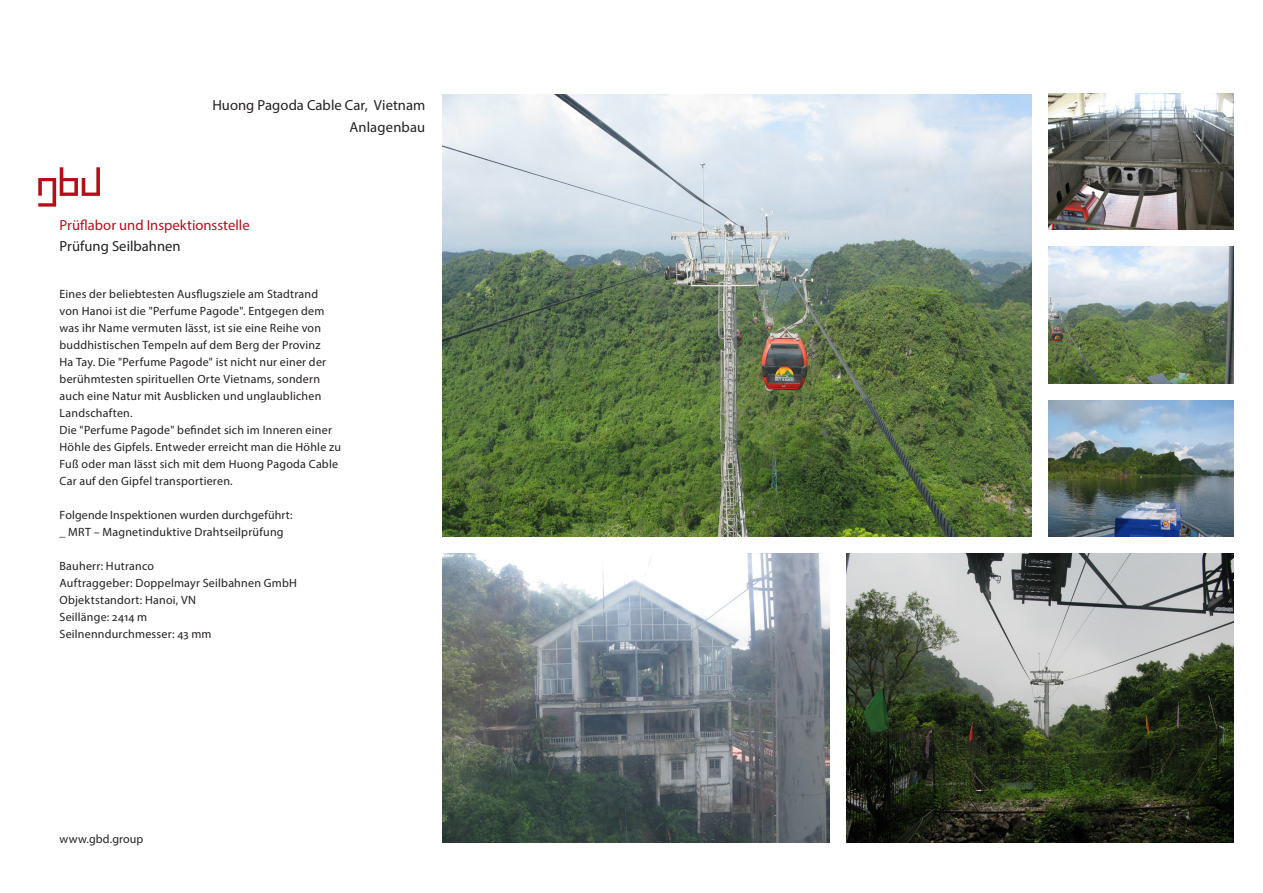
<style>
.page{position:relative;width:1263px;height:893px;background:#fff}
.page>*{position:absolute;margin:0;border:0;box-sizing:border-box;transform-origin:0 0}
.FT_9_75{font:14.7px "Myriad Pro";letter-spacing:.005em;color:#b50e1a}
.Roman_9_72pt{font:14.7px "Myriad Pro";letter-spacing:.005em;color:#231f20}
.FT_9_75-2{font:14.7px "Myriad Pro";letter-spacing:.005em;color:#231f20}
.Roman_9_72pt-2{font:14.55px "Myriad Pro";letter-spacing:.01em;color:#231f20}
.Roman_8pt{font:12px/17px "Myriad Pro";letter-spacing:.02em;color:#231f20}
.FT_8{font:12px "Myriad Pro";letter-spacing:.01em;color:#231f20}
</style>
<div class="page">
<svg style="left:38px;top:167px;width:62px;height:40px"></svg>
<img style="left:442px;top:95px;width:589px;height:441px">
<img style="left:846px;top:554px;width:387px;height:289px">
<img style="left:442px;top:554px;width:387px;height:289px">
<img style="left:1048px;top:400px;width:185px;height:136px">
<img style="left:1048px;top:94px;width:185px;height:136px">
<img style="left:1048px;top:247px;width:185px;height:136px">
<p class="Roman_9_72pt" style="left:212px;top:96px;width:214px">Huong Pagoda Cable Car, Vietnam</p>
<p class="Roman_9_72pt-2" style="left:349px;top:118px;width:77px">Anlagenbau</p>
<p class="FT_9_75" style="left:60px;top:216px;width:192px">Prüflabor und Inspektionsstelle</p>
<p class="FT_9_75-2" style="left:60px;top:237px;width:123px">Prüfung Seilbahnen</p>
<p class="Roman_8pt" style="left:60px;top:285px;width:268px">Eines der beliebtesten Ausflugsziele am Stadtrand von Hanoi ist die "Perfume Pagode". Entgegen dem was ihr Name vermuten lässt, ist sie eine Reihe von buddhistischen Tempeln auf dem Berg der Provinz Ha Tay. Die "Perfume Pagode" ist nicht nur einer der berühmtesten spirituellen Orte Vietnams, sondern auch eine Natur mit Ausblicken und unglaublichen Landschaften.</p>
<p class="Roman_8pt" style="left:60px;top:421px;width:283px">Die "Perfume Pagode" befindet sich im Inneren einer Höhle des Gipfels. Entweder erreicht man die Höhle zu Fuß oder man lässt sich mit dem Huong Pagoda Cable Car auf den Gipfel transportieren.</p>
<p class="FT_8" style="left:60px;top:508px;width:234px">Folgende Inspektionen wurden durchgeführt:</p>
<p class="Roman_8pt" style="left:60px;top:524px;width:226px">_ MRT – Magnetinduktive Drahtseilprüfung</p>
<p class="Roman_8pt" style="left:60px;top:558px;width:96px">Bauherr: Hutranco</p>
<p class="Roman_8pt" style="left:60px;top:575px;width:239px">Auftraggeber: Doppelmayr Seilbahnen GmbH</p>
<p class="Roman_8pt" style="left:60px;top:592px;width:138px">Objektstandort: Hanoi, VN</p>
<p class="Roman_8pt" style="left:60px;top:609px;width:89px">Seillänge: 2414 m</p>
<p class="Roman_8pt" style="left:60px;top:626px;width:154px">Seilnenndurchmesser: 43 mm</p>
<p class="Roman_8pt" style="left:60px;top:830px;width:85px">www.gbd.group</p>
</div>
